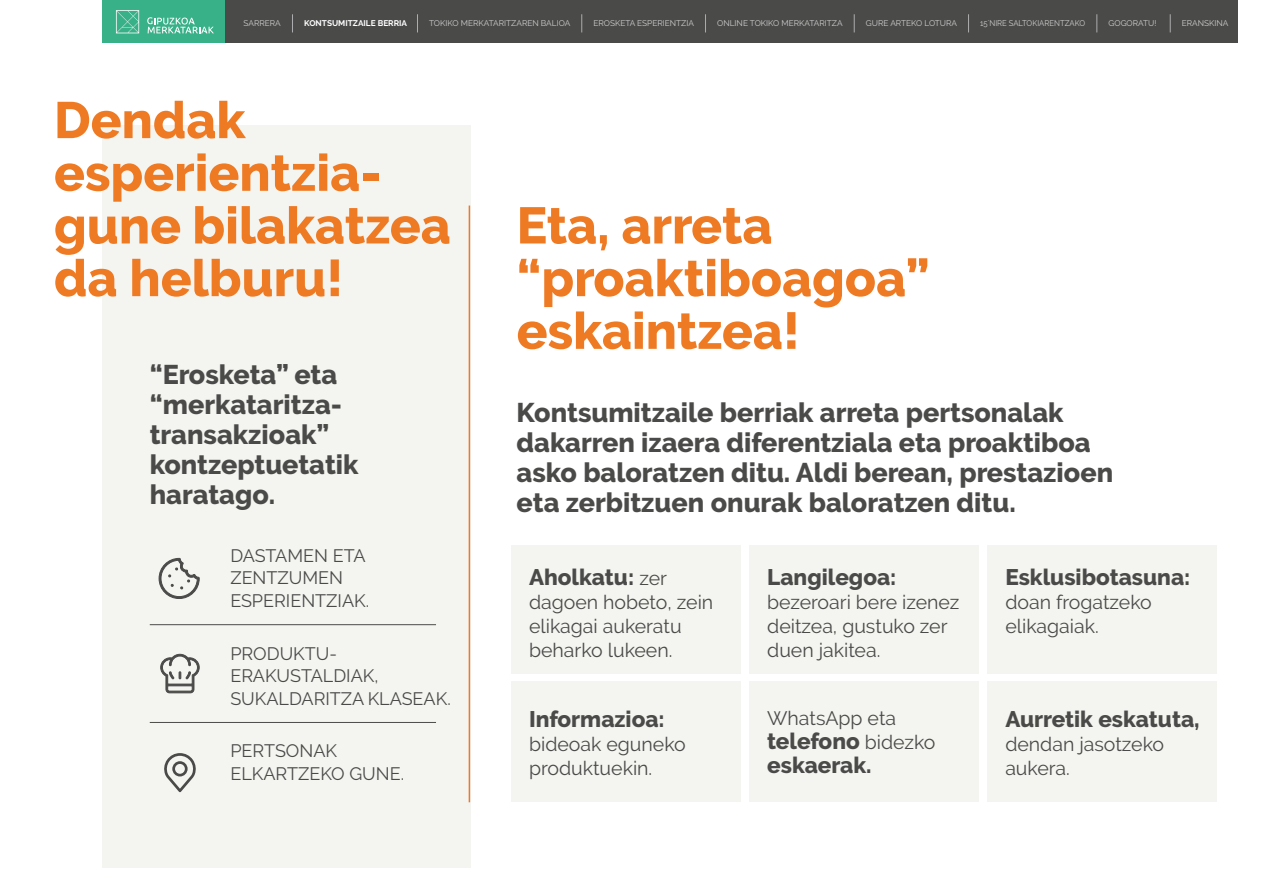
<style>
.page{position:relative;width:1263px;height:893px;background:#fff}
.page>*{position:absolute;margin:0;border:0;box-sizing:border-box;transform-origin:0 0}
.t1{font:800 51.15px/52.7px "Raleway";color:#ef7a24}
.t2{font:800 27px/30px "Raleway";color:#4a4a49}
.t3{font:800 22.5px/24px "Raleway";color:#4a4a49}
.t4{font:19.5px/24px "Raleway";color:#4a4a49}
.t5{font:18px/22.5px "Raleway";color:#4a4a49}
.t6{font:8.25px "Raleway";color:#cfcfcf}
.t7{font:8.25px "Raleway";color:#cfcfcf;scale:.93 1}
.t8{font:700 8.25px "Raleway";color:#fff}
.s1{font-weight:400;font-size:19.5px}
</style>
<div class="page">
<div style="left:102px;top:125px;width:368px;height:742px;background:#f4f4f1"></div>
<div style="left:511px;top:545px;width:230px;height:129px;background:#f4f4f1"></div>
<div style="left:511px;top:681px;width:230px;height:121px;background:#f4f4f1"></div>
<div style="left:749px;top:545px;width:230px;height:129px;background:#f4f4f1"></div>
<div style="left:749px;top:681px;width:230px;height:121px;background:#f4f4f1"></div>
<div style="left:987px;top:545px;width:230px;height:129px;background:#f4f4f1"></div>
<div style="left:987px;top:681px;width:230px;height:121px;background:#f4f4f1"></div>
<hr style="left:469px;top:206px;width:1px;height:596px;background:#ef7a24">
<svg style="left:160px;top:653px;width:40px;height:41px"></svg>
<hr style="left:150px;top:624px;width:286px;height:1px;background:#4a4a49">
<hr style="left:150px;top:722px;width:286px;height:1px;background:#4a4a49">
<svg style="left:164px;top:753px;width:32px;height:39px"></svg>
<svg style="left:158px;top:557px;width:42px;height:42px"></svg>
<div style="left:102px;top:0;width:1135px;height:42px;background:#4a4a49"></div>
<div style="left:102px;top:0;width:123px;height:42px;background:#38b188"></div>
<svg style="left:116px;top:10px;width:23px;height:23px"></svg>
<svg style="left:147px;top:17px;width:67px;height:16px"></svg>
<svg style="left:292px;top:14px;width:1px;height:18px"></svg>
<svg style="left:417px;top:14px;width:1px;height:18px"></svg>
<svg style="left:581px;top:14px;width:1px;height:18px"></svg>
<svg style="left:705px;top:14px;width:1px;height:18px"></svg>
<svg style="left:854px;top:14px;width:1px;height:18px"></svg>
<svg style="left:968px;top:14px;width:1px;height:18px"></svg>
<svg style="left:1096px;top:14px;width:1px;height:18px"></svg>
<svg style="left:1170px;top:14px;width:1px;height:18px"></svg>
<p class="t6" style="left:244px;top:19px;width:39px">SARRERA</p>
<p class="t8" style="left:304px;top:19px;width:104px">KONTSUMITZAILE BERRIA</p>
<p class="t6" style="left:429px;top:19px;width:143px">TOKIKO MERKATARITZAREN BALIOA</p>
<p class="t6" style="left:593px;top:19px;width:102px">EROSKETA ESPERIENTZIA</p>
<p class="t6" style="left:717px;top:19px;width:127px">ONLINE TOKIKO MERKATARITZA</p>
<p class="t6" style="left:866px;top:19px;width:93px">GURE ARTEKO LOTURA</p>
<p class="t7" style="left:980px;top:19px;width:114px">15´NIRE SALTOKIARENTZAKO</p>
<p class="t6" style="left:1108px;top:19px;width:49px">GOGORATU!</p>
<p class="t6" style="left:1182px;top:19px;width:48px">ERANSKINA</p>
<h1 class="t1" style="left:54px;top:94px;width:398px">Dendak esperientzia&shy;gune bilakatzea da helburu!</h1>
<p class="t2" style="left:150px;top:360px;width:210px">“Erosketa” eta “merkataritza&shy;transakzioak” kontzeptuetatik haratago.</p>
<p class="t5" style="left:230px;top:544px;width:140px">DASTAMEN ETA<br>ZENTZUMEN<br>ESPERIENTZIAK.</p>
<p class="t5" style="left:230px;top:642px;width:222px">PRODUKTU-<br>ERAKUSTALDIAK,<br>SUKALDARITZA KLASEAK.</p>
<p class="t5" style="left:230px;top:740px;width:175px">PERTSONAK<br>ELKARTZEKO GUNE.</p>
<h1 class="t1" style="left:517px;top:200px;width:414px">Eta, arreta “proaktiboagoa” eskaintzea!</h1>
<p class="t2" style="left:517px;top:397px;width:598px">Kontsumitzaile berriak arreta pertsonalak dakarren izaera diferentziala eta proaktiboa asko baloratzen ditu. Aldi berean, prestazioen eta zerbitzuen onurak baloratzen ditu.</p>
<p class="t3" style="left:529px;top:565px;width:140px">Aholkatu: <span class="s1">zer</span></p>
<p class="t4" style="left:529px;top:590px;width:186px">dagoen hobeto, zein elikagai aukeratu beharko lukeen.</p>
<p class="t3" style="left:529px;top:708px;width:137px">Informazioa:</p>
<p class="t4" style="left:529px;top:732px;width:158px">bideoak eguneko produktuekin.</p>
<p class="t3" style="left:767px;top:565px;width:131px">Langilegoa:</p>
<p class="t4" style="left:767px;top:590px;width:194px">bezeroari bere izenez deitzea, gustuko zer duen jakitea.</p>
<p class="t4" style="left:767px;top:706px;width:130px">WhatsApp eta</p>
<p class="t3" style="left:767px;top:729px;width:170px">telefono <span class="s1">bidezko </span>eskaerak.</p>
<p class="t3" style="left:1005px;top:565px;width:186px">Esklusibotasuna:</p>
<p class="t4" style="left:1005px;top:590px;width:148px">doan frogatzeko elikagaiak.</p>
<p class="t3" style="left:1005px;top:708px;width:196px">Aurretik eskatuta,</p>
<p class="t4" style="left:1005px;top:732px;width:160px">dendan jasotzeko aukera.</p>
</div>
